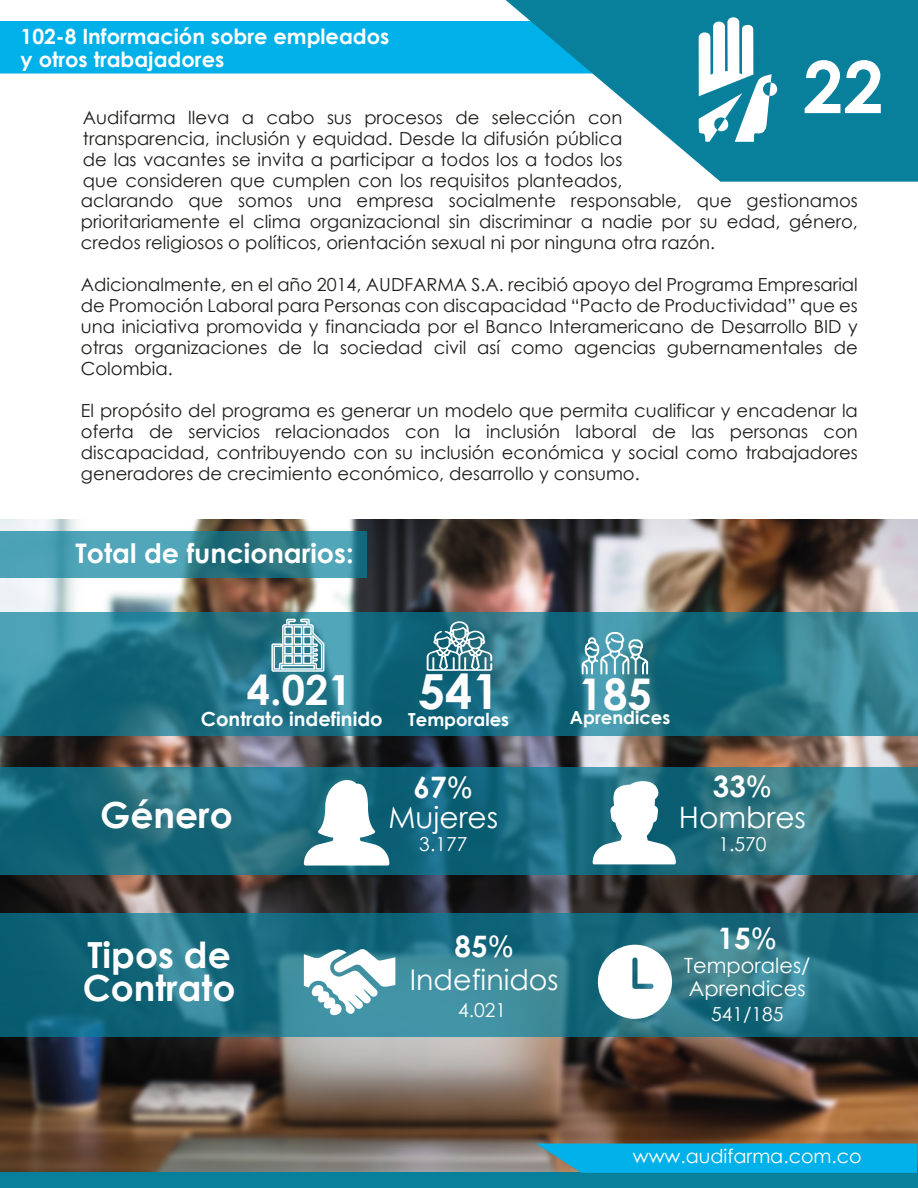
<style>
.page{position:relative;width:918px;height:1188px;background:#fff}
.page>*{position:absolute;margin:0;border:0;box-sizing:border-box;transform-origin:0 0}
.t1{font:700 72px "Century Gothic";color:#fff}
.t2{font:700 48.45px "Century Gothic";color:#fff}
.t3{font:700 43.65px "Century Gothic";color:#fff}
.t4{font:700 41.55px "Century Gothic";color:#fff}
.t5{font:700 36px/33px "Century Gothic";color:#fff}
.t6{font:29.55px "Century Gothic";color:#fff}
.t7{font:700 29.55px "Century Gothic";color:#fff}
.t8{font:28.5px "Century Gothic";color:#fff}
.t9{font:700 27px "Century Gothic";color:#fff}
.t10{font:700 21px/22.2px "Century Gothic";color:#fff}
.t11{font:21px/22.5px "Century Gothic";color:#fff}
.t12{font:700 19.5px "Century Gothic";color:#fff}
.t13{font:19.2px "Century Gothic";color:#fff}
.t14{font:18px/21px "Century Gothic";color:#1d1d1b;text-align:justify}
.t15{font:700 18px "Century Gothic";color:#fff}
.s1{font-family:"Arial";font-weight:400}
</style>
<div class="page">
<img style="left:0;top:520px;width:918px;height:658px">
<div style="left:0;top:21px;width:506px;height:53px;background:#00b0e9"></div>
<div style="left:0;top:1173px;width:917px;height:15px;background:#08809c"></div>
<svg style="left:506px;top:0;width:412px;height:182px;fill:#08809c"></svg>
<svg style="left:536px;top:1144px;width:381px;height:29px;background:#09ade1"></svg>
<svg style="left:698px;top:17px;width:79px;height:125px"></svg>
<svg style="left:0;top:914px;width:918px;height:123px;background:#217284"></svg>
<svg style="left:0;top:767px;width:918px;height:108px;background:#206f81"></svg>
<svg style="left:0;top:612px;width:918px;height:123px;background:#26778a"></svg>
<svg style="left:582px;top:632px;width:66px;height:43px"></svg>
<svg style="left:271px;top:618px;width:55px;height:54px"></svg>
<svg style="left:427px;top:621px;width:65px;height:50px"></svg>
<svg style="left:304px;top:780px;width:85px;height:86px"></svg>
<svg style="left:593px;top:781px;width:83px;height:83px"></svg>
<svg style="left:304px;top:948px;width:91px;height:68px"></svg>
<svg style="left:598px;top:945px;width:74px;height:74px"></svg>
<svg style="left:0;top:531px;width:367px;height:46px;background:#4091a2"></svg>
<p class="t10" style="left:21px;top:25px;width:370px">102-8 Información sobre empleados y otros trabajadores</p>
<p class="t14" style="left:83px;top:106px;width:541px">Audifarma lleva a cabo sus procesos de selección con transparencia, inclusión y equidad. Desde la difusión pública de las vacantes se invita a participar a todos los a todos los que consideren que cumplen con los requisitos planteados,</p>
<h1 class="t1" style="left:803px;top:32px;width:82px">22</h1>
<p class="t14" style="left:81px;top:189px;width:779px">aclarando que somos una empresa socialmente responsable, que gestionamos prioritariamente el clima organizacional sin discriminar a nadie por su edad, género, credos religiosos o políticos, orientación sexual ni por ninguna otra razón.</p>
<p class="t14" style="left:81px;top:273px;width:779px">Adicionalmente, en el año 2014, AUDFARMA S.A. recibió apoyo del Programa Empresarial de Promoción Laboral para Personas con discapacidad “Pacto de Productividad” que es una iniciativa promovida y financiada por el Banco Interamericano de Desarrollo BID y otras organizaciones de la sociedad civil así como agencias gubernamentales de Colombia.</p>
<p class="t14" style="left:81px;top:400px;width:779px">El propósito del programa es generar un modelo que permita cualificar y encadenar la oferta de servicios relacionados con la inclusión laboral de las personas con discapacidad, contribuyendo con su inclusión económica y social como trabajadores generadores de crecimiento económico, desarrollo y consumo.</p>
<h3 class="t9" style="left:75px;top:532px;width:280px">Total de funcionarios:</h3>
<h3 class="t4" style="left:247px;top:659px;width:106px">4.021</h3>
<h2 class="t2" style="left:418px;top:655px;width:83px">541</h2>
<h3 class="t3" style="left:579px;top:661px;width:75px">185</h3>
<p class="t12" style="left:201px;top:704px;width:183px">Contrato indefinido</p>
<p class="t15" style="left:408px;top:706px;width:102px">Temporales</p>
<p class="t15" style="left:570px;top:704px;width:102px">Aprendices</p>
<h3 class="t5" style="left:100px;top:797px;width:134px">Género</h3>
<h3 class="t5" style="left:83px;top:937px;width:154px">Tipos de<br>Contrato</h3>
<h3 class="t7" style="left:414px;top:765px;width:61px">67<span class="s1">%</span></h3>
<h3 class="t7" style="left:713px;top:764px;width:61px">33<span class="s1">%</span></h3>
<h3 class="t6" style="left:388px;top:797px;width:111px">Mujeres</h3>
<p class="t13" style="left:419px;top:831px;width:50px">3.177</p>
<h3 class="t6" style="left:679px;top:797px;width:129px">Hombres</h3>
<p class="t13" style="left:718px;top:831px;width:50px">1.570</p>
<h3 class="t7" style="left:455px;top:924px;width:61px">85<span class="s1">%</span></h3>
<h3 class="t8" style="left:410px;top:960px;width:150px">Indefinidos</h3>
<p class="t13" style="left:458px;top:996px;width:50px">4.021</p>
<h3 class="t7" style="left:718px;top:916px;width:61px">15<span class="s1">%</span></h3>
<p class="t11" style="left:684px;top:954px;width:128px">Temporales/<br>Aprendices</p>
<p class="t13" style="left:711px;top:1001px;width:74px">541/185</p>
<p class="t13" style="left:633px;top:1143px;width:231px">www.audifarma.com.co</p>
</div>
